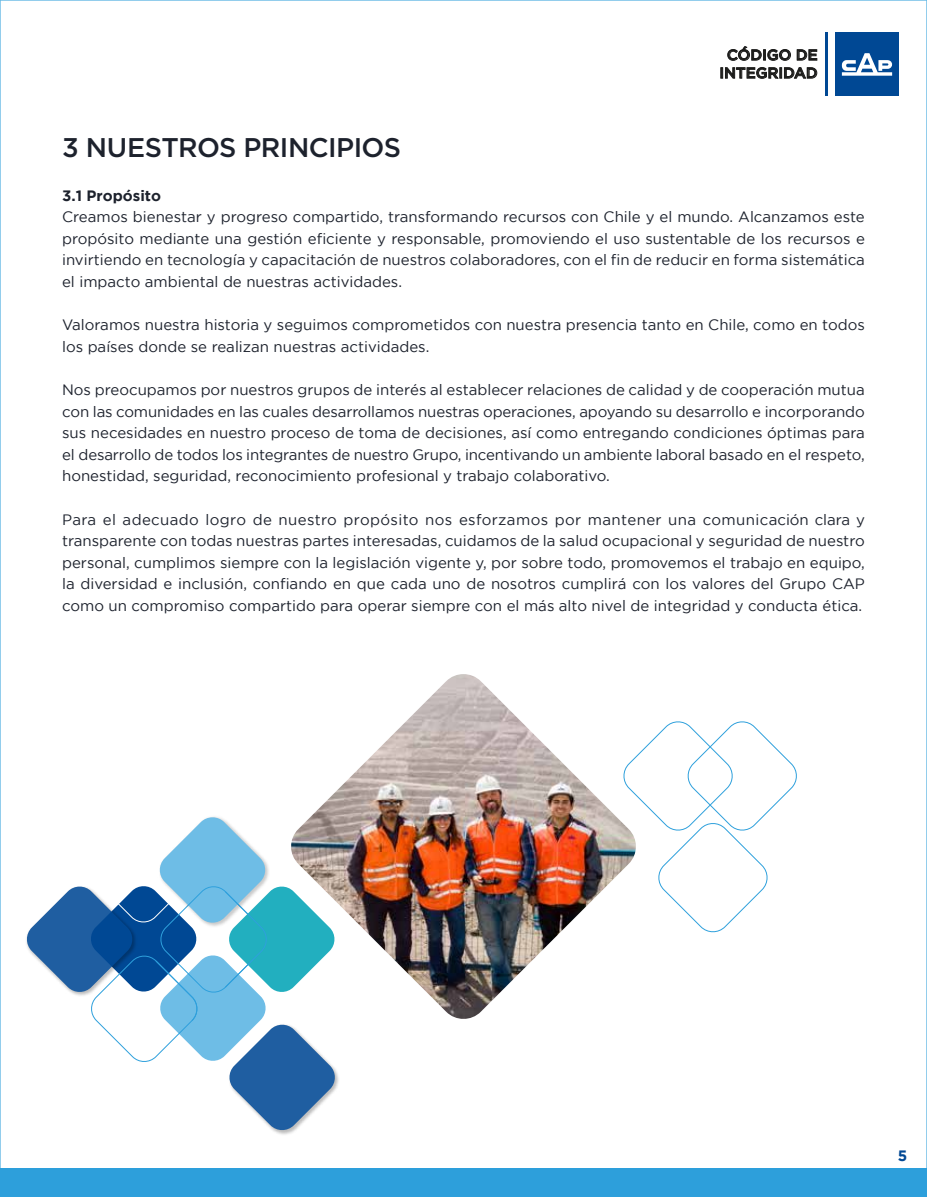
<style>
.page{position:relative;width:927px;height:1197px;background:#fff}
.page>*{position:absolute;margin:0;border:0;box-sizing:border-box;transform-origin:0 0}
.t1{font:500 27px "Gotham";letter-spacing:-.02em;color:#1d222d}
.t2{font:15px/21.6px "Gotham";color:#1d222d;text-align:justify}
.t3{font:500 15px/18px "Gotham";color:#1d1d1b;text-align:center}
.t4{font:700 15px "Gotham";color:#1d222d}
.t5{font:700 15px "Gotham";color:#004894}
</style>
<div class="page">
<div style="left:0;top:1168px;width:927px;height:29px;background:#2d9fdb"></div>
<hr style="left:825px;top:33px;width:3px;height:63px;background:#004894">
<div style="left:835px;top:33px;width:64px;height:63px;background:#004894"></div>
<svg style="left:842px;top:53px;width:51px;height:23px"></svg>
<svg style="left:728px;top:46px;width:63px;height:14px"></svg>
<svg style="left:797px;top:50px;width:20px;height:10px"></svg>
<svg style="left:721px;top:67px;width:96px;height:11px"></svg>
<img style="left:276px;top:1071px;width:63px;height:64px">
<svg style="left:26px;top:817px;width:310px;height:315px"></svg>
<svg style="left:638px;top:721px;width:159px;height:212px"></svg>
<img style="left:289px;top:674px;width:349px;height:347px">
<p class="t3" style="left:719px;top:46px;width:100px">CÓDIGO DE<br>INTEGRIDAD</p>
<h1 class="t1" style="left:62px;top:130px;width:340px">3 NUESTROS PRINCIPIOS</h1>
<p class="t4" style="left:62px;top:187px;width:101px">3.1 Propósito</p>
<p class="t2" style="left:62px;top:206px;width:804px">Creamos bienestar y progreso compartido, transformando recursos con Chile y el mundo. Alcanzamos este propósito mediante una gestión eficiente y responsable, promoviendo el uso sustentable de los recursos e invirtiendo en tecnología y capacitación de nuestros colaboradores, con el fin de reducir en forma sistemática el impacto ambiental de nuestras actividades.</p>
<p class="t2" style="left:62px;top:314px;width:804px">Valoramos nuestra historia y seguimos comprometidos con nuestra presencia tanto en Chile, como en todos los países donde se realizan nuestras actividades.</p>
<p class="t2" style="left:62px;top:379px;width:804px">Nos preocupamos por nuestros grupos de interés al establecer relaciones de calidad y de cooperación mutua con las comunidades en las cuales desarrollamos nuestras operaciones, apoyando su desarrollo e incorporando sus necesidades en nuestro proceso de toma de decisiones, así como entregando condiciones óptimas para el desarrollo de todos los integrantes de nuestro Grupo, incentivando un ambiente laboral basado en el respeto, honestidad, seguridad, reconocimiento profesional y trabajo colaborativo.</p>
<p class="t2" style="left:62px;top:508px;width:804px">Para el adecuado logro de nuestro propósito nos esforzamos por mantener una comunicación clara y transparente con todas nuestras partes interesadas, cuidamos de la salud ocupacional y seguridad de nuestro personal, cumplimos siempre con la legislación vigente y, por sobre todo, promovemos el trabajo en equipo, la diversidad e inclusión, confiando en que cada uno de nosotros cumplirá con los valores del Grupo CAP como un compromiso compartido para operar siempre con el más alto nivel de integridad y conducta ética.</p>
<p class="t5" style="left:898px;top:1147px;width:11px">5</p>
</div>
